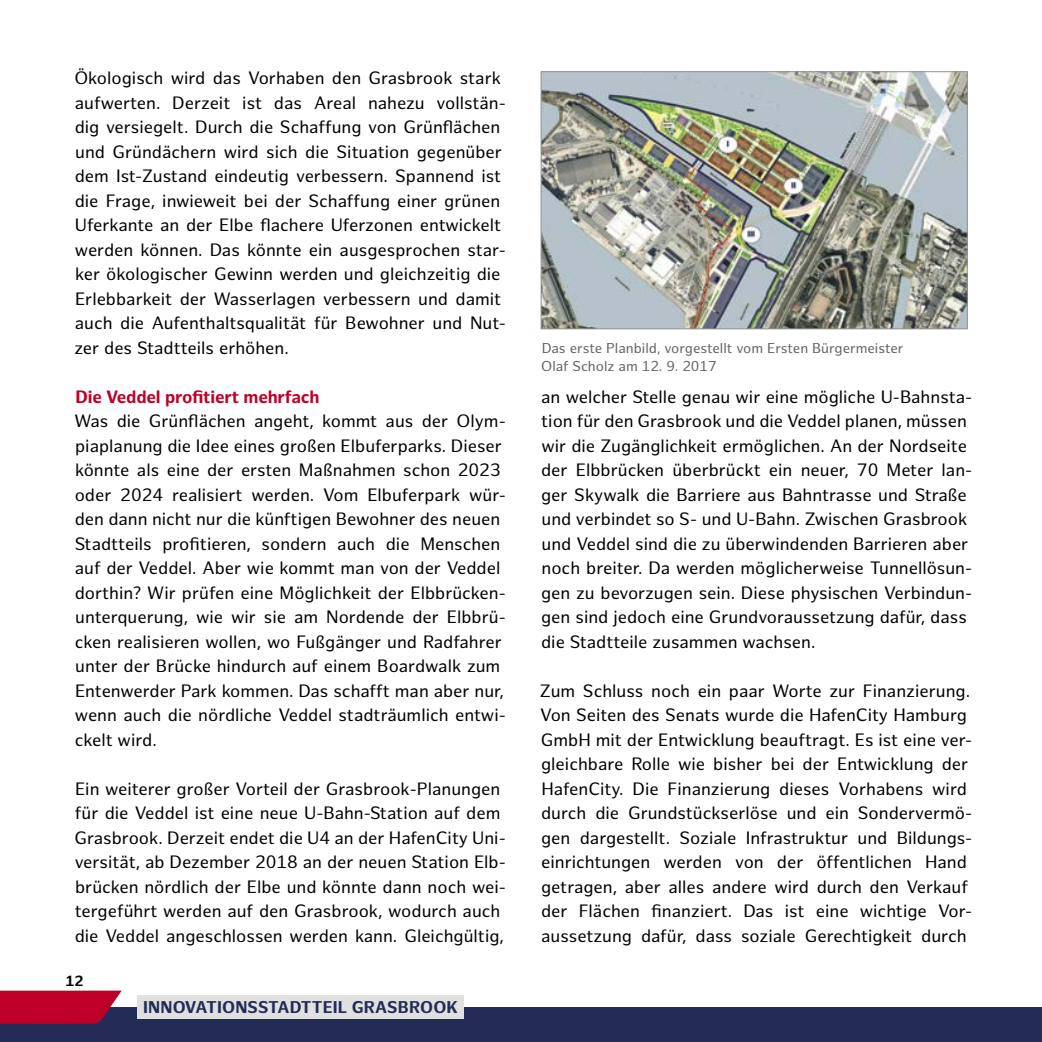
<style>
.page{position:relative;width:1042px;height:1042px;background:#fff}
.page>*{position:absolute;margin:0;border:0;box-sizing:border-box;transform-origin:0 0}
.t1{font:17.5px/24.5px "Hamburg Sans";color:#000}
.t2{font:700 17.5px "Hamburg Sans";letter-spacing:-.01em;color:#be0027}
.t3{font:700 16.62px "Hamburg Sans";letter-spacing:.01em;color:#222c57}
.t4{font:700 14.35px "Hamburg Sans";color:#000}
.t5{font:14px/17.5px "Hamburg Sans";color:#636363}
</style>
<div class="page">
<img style="left:543px;top:73px;width:422px;height:254px">
<div style="left:541px;top:71px;width:426px;height:258px;border:1px solid #939393"></div>
<div style="left:0;top:1007px;width:1042px;height:35px;background:#222c57"></div>
<svg style="left:0;top:991px;width:122px;height:33px;background:#b20930"></svg>
<div style="left:138px;top:995px;width:326px;height:24px;background:#e0e0e0"></div>
<p class="t1" style="left:74px;top:66px;width:433px">Ökologisch wird das Vorhaben den Grasbrook stark aufwerten. Derzeit ist das Areal nahezu vollstän&shy;dig versiegelt. Durch die Schaffung von Grünflächen und Gründächern wird sich die Situation gegenüber dem Ist-Zustand eindeutig verbessern. Spannend ist die Frage, inwieweit bei der Schaffung einer grünen Uferkante an der Elbe flachere Uferzonen entwickelt werden können. Das könnte ein ausgesprochen star&shy;ker ökologischer Gewinn werden und gleichzeitig die Erlebbarkeit der Wasserlagen verbessern und damit auch die Aufenthaltsqualität für Bewohner und Nut&shy;zer des Stadtteils erhöhen.</p>
<p class="t2" style="left:75px;top:386px;width:246px">Die Veddel profitiert mehrfach</p>
<p class="t1" style="left:74px;top:409px;width:433px">Was die Grünflächen angeht, kommt aus der Olym&shy;piaplanung die Idee eines großen Elbuferparks. Dieser könnte als eine der ersten Maßnahmen schon 2023 oder 2024 realisiert werden. Vom Elbuferpark wür&shy;den dann nicht nur die künftigen Bewohner des neuen Stadtteils profitieren, sondern auch die Menschen auf der Veddel. Aber wie kommt man von der Veddel dorthin? Wir prüfen eine Möglichkeit der Elbbrücken&shy;unterquerung, wie wir sie am Nordende der Elbbrü&shy;cken realisieren wollen, wo Fußgänger und Radfahrer unter der Brücke hindurch auf einem Boardwalk zum Entenwerder Park kommen. Das schafft man aber nur, wenn auch die nördliche Veddel stadträumlich entwi&shy;ckelt wird.</p>
<p class="t1" style="left:74px;top:777px;width:433px">Ein weiterer großer Vorteil der Grasbrook-Planungen für die Veddel ist eine neue U-Bahn-Station auf dem Grasbrook. Derzeit endet die U4 an der HafenCity Uni&shy;versität, ab Dezember 2018 an der neuen Station Elb&shy;brücken nördlich der Elbe und könnte dann noch wei&shy;tergeführt werden auf den Grasbrook, wodurch auch die Veddel angeschlossen werden kann. Gleichgültig,</p>
<p class="t4" style="left:65px;top:972px;width:20px">12</p>
<p class="t3" style="left:143px;top:997px;width:316px">INNOVATIONSSTADTTEIL GRASBROOK</p>
<p class="t5" style="left:541px;top:340px;width:364px">Das erste Planbild, vorgestellt vom Ersten Bürgermeister<br>Olaf Scholz am 12. 9. 2017</p>
<p class="t1" style="left:541px;top:385px;width:433px">an welcher Stelle genau wir eine mögliche U-Bahnsta&shy;tion für den Grasbrook und die Veddel planen, müssen wir die Zugänglichkeit ermöglichen. An der Nordseite der Elbbrücken überbrückt ein neuer, 70 Meter lan&shy;ger Skywalk die Barriere aus Bahntrasse und Straße und verbindet so S- und U-Bahn. Zwischen Grasbrook und Veddel sind die zu überwindenden Barrieren aber noch breiter. Da werden möglicherweise Tunnellösun&shy;gen zu bevorzugen sein. Diese physischen Verbindun&shy;gen sind jedoch eine Grundvoraussetzung dafür, dass die Stadtteile zusammen wachsen.</p>
<p class="t1" style="left:540px;top:679px;width:434px">Zum Schluss noch ein paar Worte zur Finanzierung.<br>Von Seiten des Senats wurde die HafenCity Hamburg GmbH mit der Entwicklung beauftragt. Es ist eine ver&shy;gleichbare Rolle wie bisher bei der Entwicklung der HafenCity. Die Finanzierung dieses Vorhabens wird durch die Grundstückserlöse und ein Sondervermö&shy;gen dargestellt. Soziale Infrastruktur und Bildungs&shy;einrichtungen werden von der öffentlichen Hand getragen, aber alles andere wird durch den Verkauf der Flächen finanziert. Das ist eine wichtige Vor&shy;aussetzung dafür, dass soziale Gerechtigkeit durch</p>
</div>
